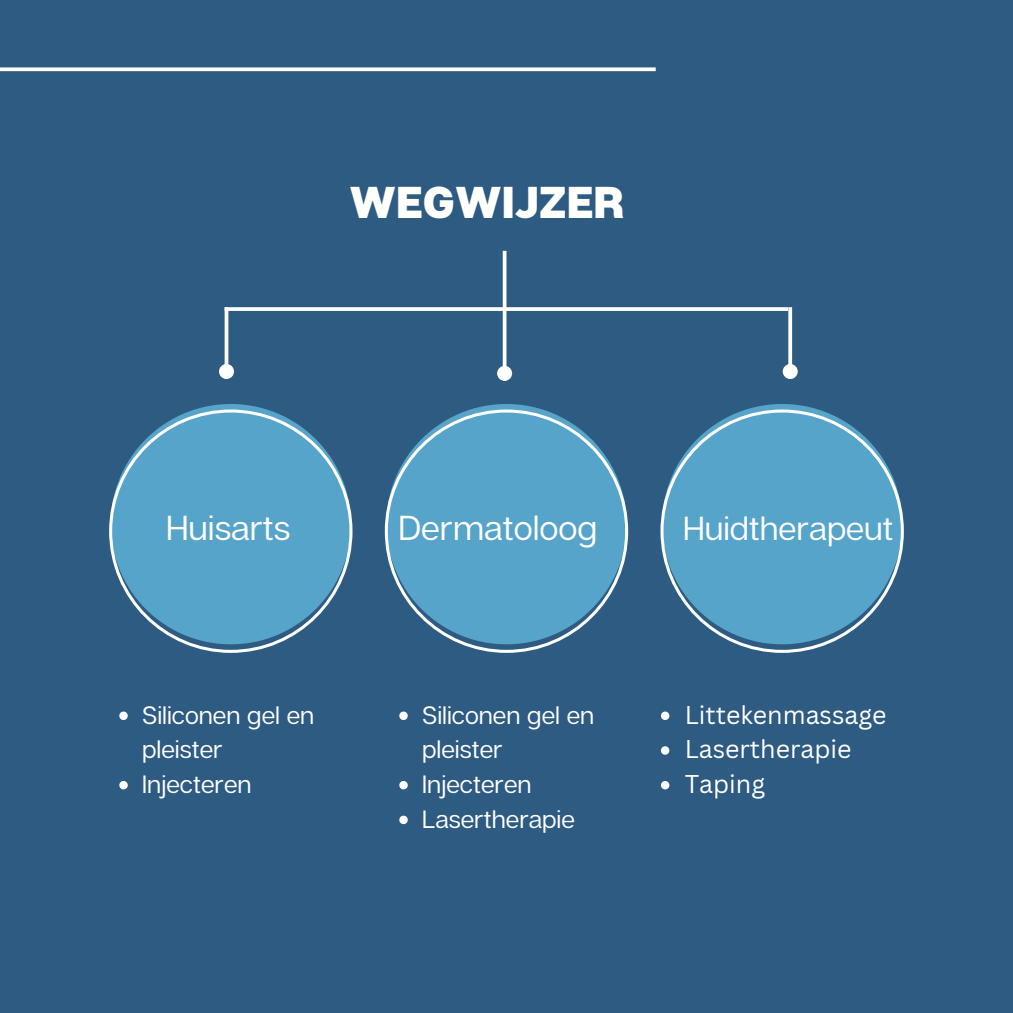
<style>
.page{position:relative;width:1013px;height:1013px;background:#fff}
.page>*{position:absolute;margin:0;border:0;box-sizing:border-box;transform-origin:0 0}
.t1{font:800 44.5px "Articulat CF";color:#fffffd}
.t2{font:34.62px "Articulat CF";color:#fff}
.t3{font:33.38px "Articulat CF";color:#fff}
.t4{font:25px/34.8px "Articulat CF";color:#fff}
.t5{font:25px "Canva Sans";color:#fff}
</style>
<div class="page">
<div style="left:0;top:0;width:1012px;height:1012px;background:#2e5b82"></div>
<svg style="left:197px;top:404px;width:68px;height:5px"></svg>
<svg style="left:109px;top:409px;width:243px;height:244px;fill:#56a4c9"></svg>
<svg style="left:473px;top:404px;width:67px;height:5px"></svg>
<svg style="left:385px;top:409px;width:243px;height:244px;fill:#56a4c9"></svg>
<svg style="left:748px;top:404px;width:68px;height:5px"></svg>
<svg style="left:660px;top:409px;width:243px;height:244px;fill:#56a4c9"></svg>
<svg style="left:228px;top:307px;width:560px;height:4px;background:#f2f4f7"></svg>
<svg style="left:502px;top:251px;width:4px;height:115px"></svg>
<div style="left:499px;top:368px;width:11px;height:11px;background:#fff;border-radius:50%"></div>
<div style="left:497px;top:366px;width:15px;height:15px;border:4px solid #fff;border-radius:50%"></div>
<svg style="left:788px;top:307px;width:4px;height:57px"></svg>
<div style="left:784px;top:366px;width:11px;height:11px;background:#fff;border-radius:50%"></div>
<div style="left:782px;top:364px;width:15px;height:15px;border:4px solid #fff;border-radius:50%"></div>
<hr style="left:225px;top:307px;width:3px;height:58px;background:#fff">
<div style="left:221px;top:366px;width:11px;height:11px;background:#fff;border-radius:50%"></div>
<div style="left:219px;top:364px;width:15px;height:15px;border:4px solid #fff;border-radius:50%"></div>
<svg style="left:119px;top:711px;width:9px;height:9px"></svg>
<svg style="left:119px;top:781px;width:9px;height:8px"></svg>
<svg style="left:661px;top:711px;width:8px;height:9px"></svg>
<svg style="left:661px;top:746px;width:8px;height:8px"></svg>
<svg style="left:661px;top:781px;width:8px;height:8px"></svg>
<svg style="left:0;top:67px;width:655px;height:4px;background:#e8edf1"></svg>
<svg style="left:399px;top:711px;width:9px;height:9px"></svg>
<svg style="left:399px;top:781px;width:9px;height:8px"></svg>
<svg style="left:399px;top:815px;width:9px;height:9px"></svg>
<p class="t1" style="left:349px;top:174px;width:276px">WEGWIJZER</p>
<h2 class="t2" style="left:166px;top:506px;width:126px">Huisarts</h2>
<h2 class="t2" style="left:398px;top:506px;width:200px">Dermatoloog</h2>
<h2 class="t3" style="left:683px;top:507px;width:212px">Huidtherapeut</h2>
<h1 class="t4" style="left:142px;top:697px;width:174px">Siliconen gel en pleister</h1>
<p class="t4" style="left:142px;top:766px;width:111px">Injecteren</p>
<p class="t4" style="left:422px;top:697px;width:174px">Siliconen gel en pleister</p>
<p class="t4" style="left:422px;top:766px;width:111px">Injecteren</p>
<p class="t4" style="left:422px;top:801px;width:154px">Lasertherapie</p>
<p class="t5" style="left:684px;top:697px;width:203px">Littekenmassage</p>
<p class="t5" style="left:684px;top:731px;width:168px">Lasertherapie</p>
<p class="t5" style="left:684px;top:766px;width:82px">Taping</p>
</div>
